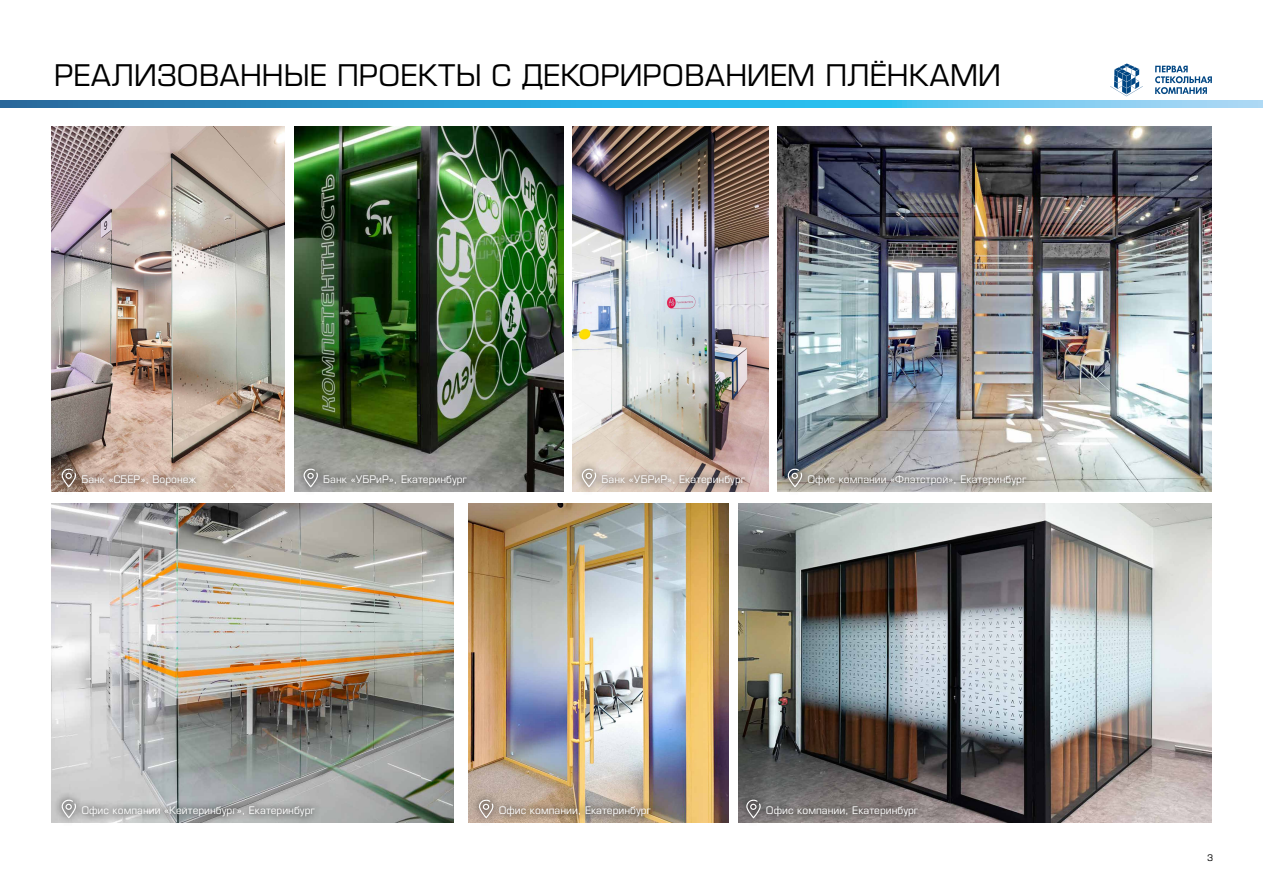
<style>
.page{position:relative;width:1263px;height:893px;background:#fff}
.page>*{position:absolute;margin:0;border:0;box-sizing:border-box;transform-origin:0 0}
.t1{font:30px "Eurotype AP";color:#000}
.t2{font:10.5px "Eurotype AP";color:#fff}
.t3{font:9px "Eurotype AP";color:#000}
</style>
<div class="page">
<img style="left:51px;top:126px;width:234px;height:366px">
<img style="left:295px;top:126px;width:268px;height:366px">
<img style="left:573px;top:126px;width:195px;height:366px">
<img style="left:778px;top:126px;width:434px;height:366px">
<img style="left:51px;top:504px;width:403px;height:319px">
<img style="left:468px;top:504px;width:260px;height:319px">
<img style="left:738px;top:504px;width:474px;height:319px">
<svg style="left:84px;top:468px;width:119px;height:24px;background:#c3aa9d"></svg>
<svg style="left:326px;top:468px;width:148px;height:24px;background:#949592"></svg>
<svg style="left:604px;top:468px;width:148px;height:24px;background:#b9a89e"></svg>
<svg style="left:810px;top:468px;width:223px;height:24px;background:#a8a5a0"></svg>
<svg style="left:84px;top:799px;width:238px;height:24px;background:#a8aaaa"></svg>
<svg style="left:501px;top:799px;width:157px;height:24px;background:#ab977f"></svg>
<svg style="left:768px;top:799px;width:157px;height:24px;background:#807978"></svg>
<svg style="left:54px;top:461px;width:30px;height:31px"></svg>
<svg style="left:62px;top:469px;width:14px;height:18px"></svg>
<svg style="left:296px;top:461px;width:30px;height:31px"></svg>
<svg style="left:304px;top:469px;width:14px;height:18px"></svg>
<svg style="left:574px;top:461px;width:30px;height:31px"></svg>
<svg style="left:582px;top:469px;width:14px;height:18px"></svg>
<svg style="left:780px;top:461px;width:30px;height:31px"></svg>
<svg style="left:788px;top:469px;width:14px;height:18px"></svg>
<svg style="left:54px;top:792px;width:30px;height:31px"></svg>
<svg style="left:62px;top:800px;width:14px;height:18px"></svg>
<svg style="left:471px;top:792px;width:30px;height:31px"></svg>
<svg style="left:479px;top:800px;width:14px;height:18px"></svg>
<svg style="left:739px;top:792px;width:29px;height:31px"></svg>
<svg style="left:746px;top:800px;width:15px;height:18px"></svg>
<svg style="left:0;top:101px;width:1263px;height:6px;background:#42a9d9"></svg>
<svg style="left:1155px;top:66px;width:57px;height:28px"></svg>
<svg style="left:1110px;top:64px;width:33px;height:32px"></svg>
<h1 class="t1" style="left:54px;top:61px;width:948px">РЕАЛИЗОВАННЫЕ ПРОЕКТЫ С ДЕКОРИРОВАНИЕМ ПЛЁНКАМИ</h1>
<p class="t2" style="left:81px;top:474px;width:117px">Банк «СБЕР», Воронеж</p>
<p class="t2" style="left:323px;top:474px;width:145px">Банк «УБРиР», Екатеринбург</p>
<p class="t2" style="left:601px;top:474px;width:145px">Банк «УБРиР», Екатеринбург</p>
<p class="t2" style="left:807px;top:474px;width:220px">Офис компании «Флэтстрой», Екатеринбург</p>
<p class="t2" style="left:81px;top:805px;width:235px">Офис компании «Кейтеринбург», Екатеринбург</p>
<p class="t2" style="left:499px;top:805px;width:154px">Офис компании, Екатеринбург</p>
<p class="t2" style="left:766px;top:805px;width:154px">Офис компании, Екатеринбург</p>
<p class="t3" style="left:1207px;top:853px;width:8px">3</p>
</div>
